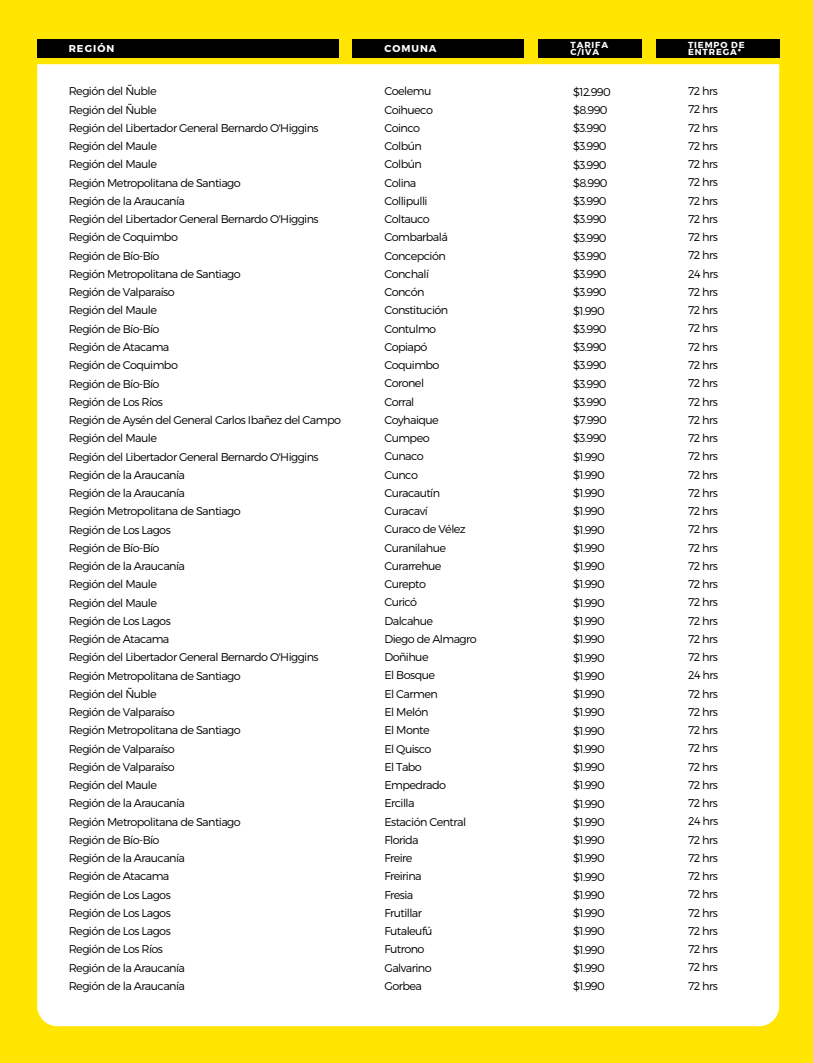
<style>
.page{position:relative;width:813px;height:1063px;background:#fff}
.page>*{position:absolute;margin:0;border:0;box-sizing:border-box;transform-origin:0 0}
.t1{font:11.25px/18.2px "Trueno Lt";letter-spacing:-.05em;color:#000}
.t2{font:10px "Trueno Bd";letter-spacing:.1em;color:#fff}
.t3{font:8.75px/7.5px "Trueno Bd";letter-spacing:.1em;color:#fff}
</style>
<div class="page">
<div style="left:0;top:0;width:812px;height:1062px;background:#ffe500"></div>
<div style="left:37px;top:64px;width:742px;height:962px;background:#fff"></div>
<div style="left:37px;top:39px;width:301px;height:18px;background:#000"></div>
<div style="left:352px;top:39px;width:172px;height:18px;background:#000"></div>
<div style="left:538px;top:39px;width:103px;height:18px;background:#000"></div>
<div style="left:655px;top:39px;width:124px;height:18px;background:#000"></div>
<p class="t2" style="left:69px;top:42px;width:47px">REGIÓN</p>
<p class="t2" style="left:384px;top:42px;width:54px">COMUNA</p>
<p class="t3" style="left:570px;top:41px;width:39px">TARIFA<br>C/IVA</p>
<p class="t3" style="left:688px;top:41px;width:58px">TIEMPO DE<br>ENTREGA*</p>
<p class="t1" style="left:573px;top:82px;width:39px">$12.990 $8.990 $3.990 $3.990 $3.990 $8.990 $3.990 $3.990 $3.990 $3.990 $3.990 $3.990 $1.990 $3.990 $3.990 $3.990 $3.990 $3.990 $7.990 $3.990 $1.990 $1.990 $1.990 $1.990 $1.990 $1.990 $1.990 $1.990 $1.990 $1.990 $1.990 $1.990 $1.990 $1.990 $1.990 $1.990 $1.990 $1.990 $1.990 $1.990 $1.990 $1.990 $1.990 $1.990 $1.990 $1.990 $1.990 $1.990 $1.990 $1.990</p>
<p class="t1" style="left:69px;top:82px;width:274px">Región del Ñuble<br>Región del Ñuble<br>Región del Libertador General Bernardo O'Higgins<br>Región del Maule<br>Región del Maule<br>Región Metropolitana de Santiago<br>Región de la Araucanía<br>Región del Libertador General Bernardo O'Higgins<br>Región de Coquimbo<br>Región de Bío-Bío<br>Región Metropolitana de Santiago<br>Región de Valparaíso<br>Región del Maule<br>Región de Bío-Bío<br>Región de Atacama<br>Región de Coquimbo<br>Región de Bío-Bío<br>Región de Los Ríos<br>Región de Aysén del General Carlos Ibañez del Campo<br>Región del Maule<br>Región del Libertador General Bernardo O'Higgins<br>Región de la Araucanía<br>Región de la Araucanía<br>Región Metropolitana de Santiago<br>Región de Los Lagos<br>Región de Bío-Bío<br>Región de la Araucanía<br>Región del Maule<br>Región del Maule<br>Región de Los Lagos<br>Región de Atacama<br>Región del Libertador General Bernardo O'Higgins<br>Región Metropolitana de Santiago<br>Región del Ñuble<br>Región de Valparaíso<br>Región Metropolitana de Santiago<br>Región de Valparaíso<br>Región de Valparaíso<br>Región del Maule<br>Región de la Araucanía<br>Región Metropolitana de Santiago<br>Región de Bío-Bío<br>Región de la Araucanía<br>Región de Atacama<br>Región de Los Lagos<br>Región de Los Lagos<br>Región de Los Lagos<br>Región de Los Ríos<br>Región de la Araucanía<br>Región de la Araucanía</p>
<p class="t1" style="left:384px;top:82px;width:94px">Coelemu<br>Coihueco<br>Coinco<br>Colbún<br>Colbún<br>Colina<br>Collipulli<br>Coltauco<br>Combarbalá<br>Concepción<br>Conchalí<br>Concón<br>Constitución<br>Contulmo<br>Copiapó<br>Coquimbo<br>Coronel<br>Corral<br>Coyhaique<br>Cumpeo<br>Cunaco<br>Cunco<br>Curacautín<br>Curacaví<br>Curaco de Vélez<br>Curanilahue<br>Curarrehue<br>Curepto<br>Curicó<br>Dalcahue<br>Diego de Almagro<br>Doñihue<br>El Bosque<br>El Carmen<br>El Melón<br>El Monte<br>El Quisco<br>El Tabo<br>Empedrado<br>Ercilla<br>Estación Central<br>Florida<br>Freire<br>Freirina<br>Fresia<br>Frutillar<br>Futaleufú<br>Futrono<br>Galvarino<br>Gorbea</p>
<p class="t1" style="left:688px;top:82px;width:32px;text-align:justify">72 hrs 72 hrs 72 hrs 72 hrs 72 hrs 72 hrs 72 hrs 72 hrs 72 hrs 72 hrs 24 hrs 72 hrs 72 hrs 72 hrs 72 hrs 72 hrs 72 hrs 72 hrs 72 hrs 72 hrs 72 hrs 72 hrs 72 hrs 72 hrs 72 hrs 72 hrs 72 hrs 72 hrs 72 hrs 72 hrs 72 hrs 72 hrs 24 hrs 72 hrs 72 hrs 72 hrs 72 hrs 72 hrs 72 hrs 72 hrs 24 hrs 72 hrs 72 hrs 72 hrs 72 hrs 72 hrs 72 hrs 72 hrs 72 hrs 72 hrs</p>
</div>
